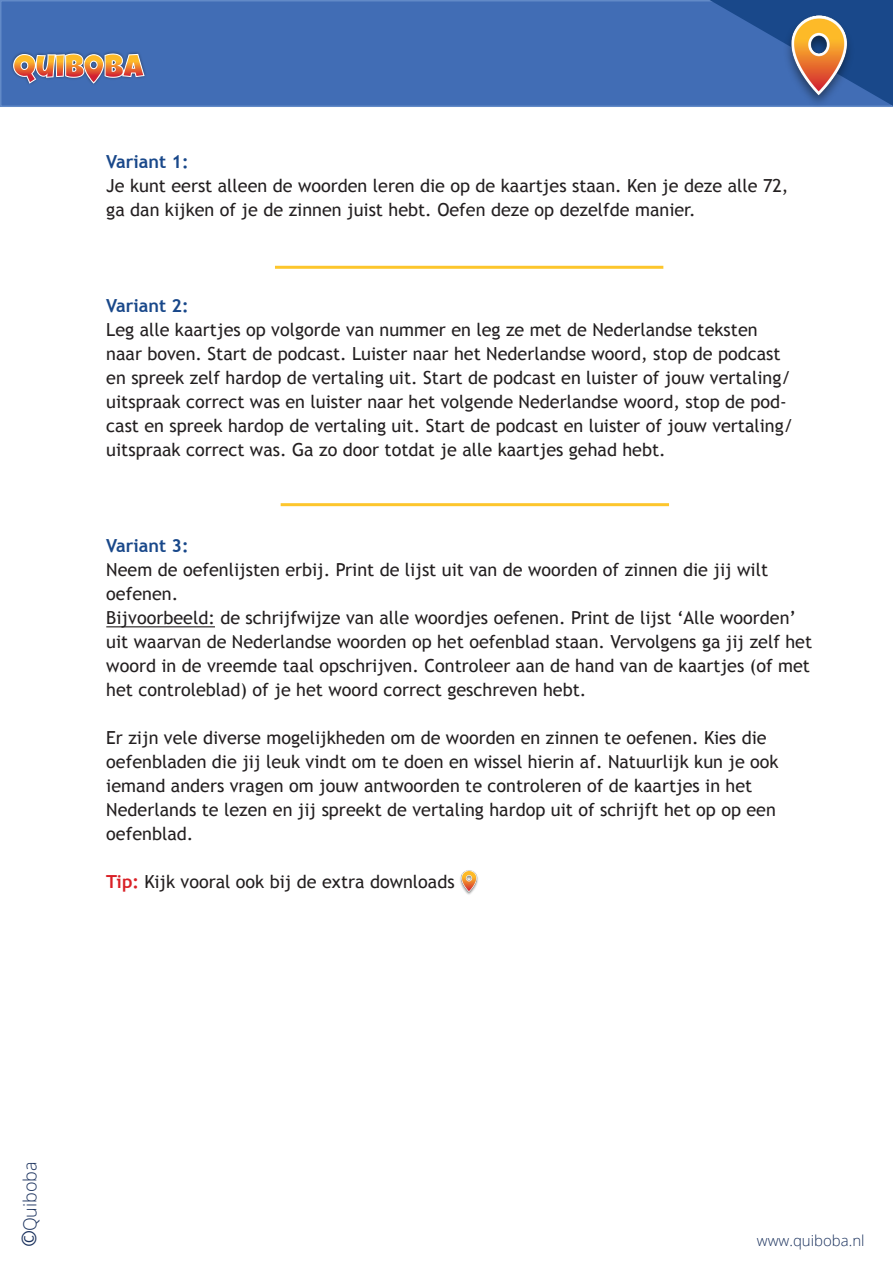
<style>
.page{position:relative;width:893px;height:1263px;background:#fff}
.page>*{position:absolute;margin:0;border:0;box-sizing:border-box;transform-origin:0 0}
.t1{font:18px/24px "Trebuchet MS";color:#231f20}
.t2{font:700 18px "Trebuchet MS";color:#19488a}
.t3{font:300 18px "Open Sans";color:#1a315d}
.t4{font:300 15px "Open Sans";color:#1a315d}
.s1{font-weight:700;color:#d92026}
.s2{font-family:"Trebuchet MS";font-weight:400;font-size:22.5px}
</style>
<div class="page">
<div style="left:0;top:0;width:893px;height:107px;background:#416db5;border:2px solid #628ac7"></div>
<svg style="left:700px;top:0;width:193px;height:107px"></svg>
<img style="left:777px;top:9px;width:84px;height:98px">
<div style="left:10px;top:50px;width:137px;height:36px;background:#231f20;opacity:.75"></div>
<svg style="left:13px;top:53px;width:132px;height:31px"></svg>
<hr style="left:106px;top:626px;width:109px;height:1px;background:#231f20">
<img style="left:460px;top:870px;width:18px;height:25px">
<hr style="left:275px;top:266px;width:388px;height:3px;background:#fdc62c">
<hr style="left:281px;top:503px;width:388px;height:3px;background:#fdc62c">
<p class="t2" style="left:106px;top:151px;width:84px">Variant 1:</p>
<p class="t1" style="left:106px;top:174px;width:684px">Je kunt eerst alleen de woorden leren die op de kaartjes staan. Ken je deze alle 72, ga dan kijken of je de zinnen juist hebt. Oefen deze op dezelfde manier.</p>
<p class="t2" style="left:106px;top:295px;width:84px">Variant 2:</p>
<p class="t1" style="left:106px;top:318px;width:688px">Leg alle kaartjes op volgorde van nummer en leg ze met de Nederlandse teksten naar boven. Start de podcast. Luister naar het Nederlandse woord, stop de podcast en spreek zelf hardop de vertaling uit. Start de podcast en luister of jouw vertaling/ uitspraak correct was en luister naar het volgende Nederlandse woord, stop de pod&shy;cast en spreek hardop de vertaling uit. Start de podcast en luister of jouw vertaling/ uitspraak correct was. Ga zo door totdat je alle kaartjes gehad hebt.</p>
<p class="t2" style="left:106px;top:535px;width:84px">Variant 3:</p>
<p class="t1" style="left:106px;top:558px;width:707px">Neem de oefenlijsten erbij. Print de lijst uit van de woorden of zinnen die jij wilt oefenen.<br>Bijvoorbeeld: de schrijfwijze van alle woordjes oefenen. Print de lijst ‘Alle woorden’ uit waarvan de Nederlandse woorden op het oefenblad staan. Vervolgens ga jij zelf het woord in de vreemde taal opschrijven. Controleer aan de hand van de kaartjes (of met het controleblad) of je het woord correct geschreven hebt.</p>
<p class="t1" style="left:106px;top:726px;width:674px">Er zijn vele diverse mogelijkheden om de woorden en zinnen te oefenen. Kies die oefenbladen die jij leuk vindt om te doen en wissel hierin af. Natuurlijk kun je ook iemand anders vragen om jouw antwoorden te controleren of de kaartjes in het Nederlands te lezen en jij spreekt de vertaling hardop uit of schrijft het op op een oefenblad.</p>
<p class="t1" style="left:106px;top:870px;width:350px"><span class="s1">Tip:</span> Kijk vooral ook bij de extra downloads</p>
<p class="t3" style="left:18px;top:1247px;width:87px;rotate:-90deg"><span class="s2">©</span>Quiboba</p>
<p class="t4" style="left:757px;top:1230px;width:109px">www.quiboba.nl</p>
</div>
